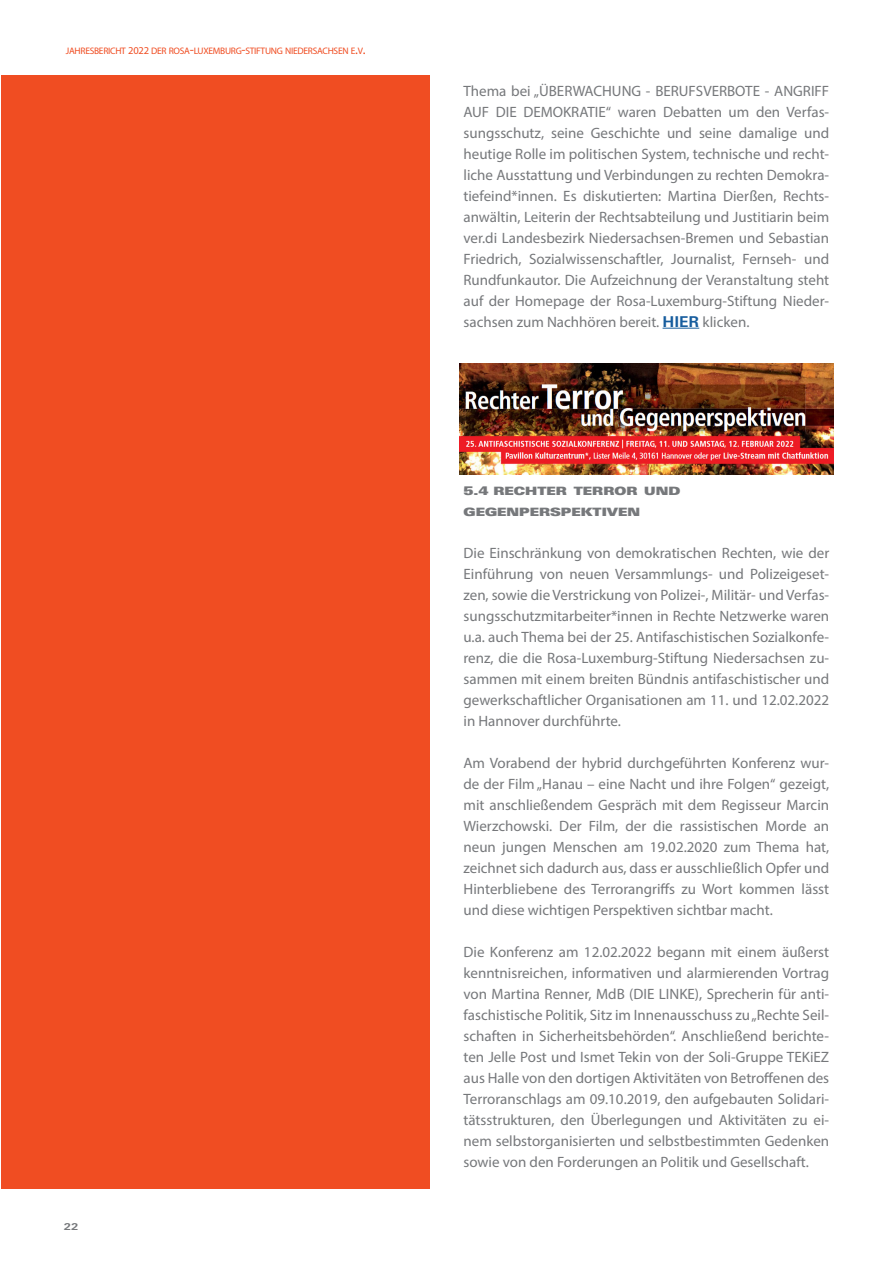
<style>
.page{position:relative;width:893px;height:1263px;background:#fff}
.page>*{position:absolute;margin:0;border:0;box-sizing:border-box;transform-origin:0 0}
.Fließtext{font:15px/21px "Myriad Pro";color:#76787b;text-align:justify}
.Fließtext-2{font:11.55px/21px "Linotype Univers 940 Ex X Black";color:#76787b}
.t1{font:9.45px "Myriad Pro";letter-spacing:-.03em;color:#f04d22}
.t2{font:700 9.45px "Linotype Univers 630";color:#76787b;scale:1.22 1}
.s1{font-size:10.5px}
.s2{font-size:13.5px}
.s3{font-family:"Linotype Univers 630";font-weight:700;color:#175d9e}
.s4{font-size:12px}
</style>
<div class="page">
<div style="left:1px;top:75px;width:428px;height:1113px;background:#f04d22"></div>
<hr style="left:663px;top:328px;width:36px;height:1px;background:#175d9e">
<img style="left:459px;top:364px;width:374px;height:111px">
<p class="t1" style="left:66px;top:45px;width:301px">JAHRESBERICHT <span class="s1">2022</span> DER ROSA<span class="s2">-</span>LUXEMBURG<span class="s2">-</span>STIFTUNG NIEDERSACHSEN E<span class="s2">.</span>V<span class="s2">.</span></p>
<p class="t2" style="left:64px;top:1221px;width:13px">22</p>
<p class="Fließtext" style="left:463px;top:80px;width:367px">Thema bei „ÜBERWACHUNG - BERUFSVERBOTE - ANGRIFF AUF DIE DEMOKRATIE“ waren Debatten um den Verfas&shy;sungsschutz, seine Geschichte und seine damalige und heutige Rolle im politischen System, technische und recht&shy;liche Ausstattung und Verbindungen zu rechten Demokra&shy;tiefeind*innen. Es diskutierten: Martina Dierßen, Rechts&shy;anwältin, Leiterin der Rechtsabteilung und Justitiarin beim ver.di Landesbezirk Niedersachsen-Bremen und Sebastian Friedrich, Sozialwissenschaftler, Journalist, Fernseh- und Rundfunkautor. Die Aufzeichnung der Veranstaltung steht auf der Homepage der Rosa-Luxemburg-Stiftung Nieder&shy;sachsen zum Nachhören bereit. <span class="s3">HIER</span> klicken.</p>
<p class="Fließtext-2" style="left:463px;top:480px;width:218px"><span class="s4">5.4</span> RECHTER TERROR UND<br>GEGENPERSPEKTIVEN</p>
<p class="Fließtext" style="left:463px;top:542px;width:367px">Die Einschränkung von demokratischen Rechten, wie der Einführung von neuen Versammlungs- und Polizeigeset&shy;zen, sowie die Verstrickung von Polizei-, Militär- und Verfas&shy;sungsschutzmitarbeiter*innen in Rechte Netzwerke waren u.a. auch Thema bei der 25. Antifaschistischen Sozialkonfe&shy;renz, die die Rosa-Luxemburg-Stiftung Niedersachsen zu&shy;sammen mit einem breiten Bündnis antifaschistischer und gewerkschaftlicher Organisationen am 11. und 12.02.2022 in Hannover durchführte.</p>
<p class="Fließtext" style="left:463px;top:752px;width:367px">Am Vorabend der hybrid durchgeführten Konferenz wur&shy;de der Film „Hanau – eine Nacht und ihre Folgen“ gezeigt, mit anschließendem Gespräch mit dem Regisseur Marcin Wierzchowski. Der Film, der die rassistischen Morde an neun jungen Menschen am 19.02.2020 zum Thema hat, zeichnet sich dadurch aus, dass er ausschließlich Opfer und Hinterbliebene des Terrorangriffs zu Wort kommen lässt und diese wichtigen Perspektiven sichtbar macht.</p>
<p class="Fließtext" style="left:463px;top:941px;width:367px">Die Konferenz am 12.02.2022 begann mit einem äußerst kenntnisreichen, informativen und alarmierenden Vortrag von Martina Renner, MdB (DIE LINKE), Sprecherin für anti&shy;faschistische Politik, Sitz im Innenausschuss zu „Rechte Seil&shy;schaften in Sicherheitsbehörden“. Anschließend berichte&shy;ten Jelle Post und Ismet Tekin von der Soli-Gruppe TEKiEZ aus Halle von den dortigen Aktivitäten von Betroffenen des Terroranschlags am 09.10.2019, den aufgebauten Solidari&shy;tätsstrukturen, den Überlegungen und Aktivitäten zu ei&shy;nem selbstorganisierten und selbstbestimmten Gedenken sowie von den Forderungen an Politik und Gesellschaft.</p>
</div>
